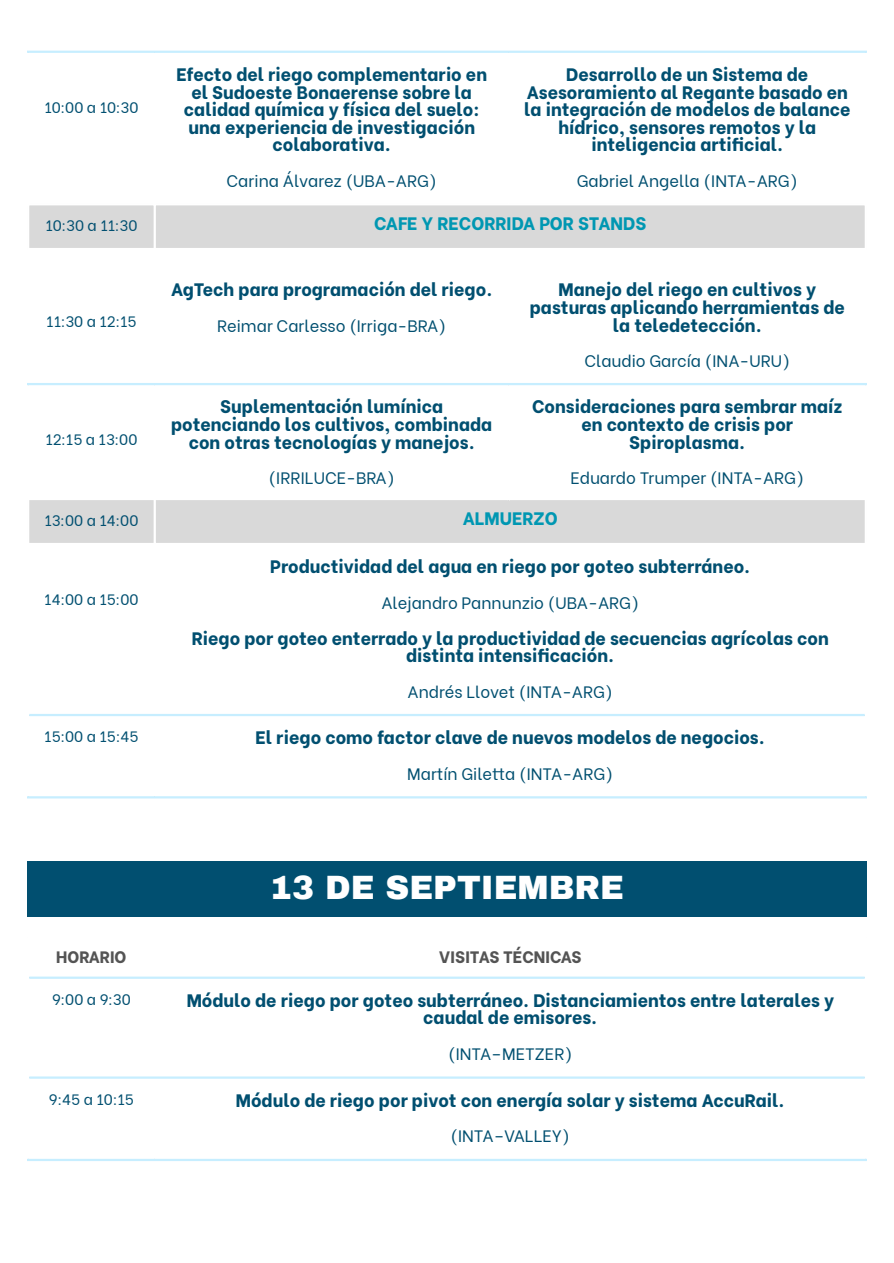
<style>
.page{position:relative;width:894px;height:1263px;background:#fff}
.page>*{position:absolute;margin:0;border:0;box-sizing:border-box;transform-origin:0 0}
.t1{font:900 33px "Archivo";color:#fff}
.t2{font:800 18px/17.4px "Be Vietnam";color:#014f70;text-align:center}
.t3{font:800 18px "Be Vietnam";color:#0097b2}
.t4{font:16.5px "Be Vietnam";color:#014f70}
.t5{font:800 16.5px "Be Vietnam";color:#545454}
.t6{font:15px "Be Vietnam";color:#014f70}
</style>
<div class="page">
<div style="left:29px;top:205px;width:835px;height:43px;background:#d9d9d9"></div>
<hr style="left:153px;top:53px;width:3px;height:195px;background:#fff">
<hr style="left:27px;top:51px;width:839px;height:2px;background:#c7eeff">
<div style="left:29px;top:500px;width:835px;height:43px;background:#d9d9d9"></div>
<hr style="left:153px;top:385px;width:3px;height:411px;background:#fff">
<hr style="left:27px;top:383px;width:839px;height:2px;background:#c7eeff">
<hr style="left:29px;top:714px;width:835px;height:2px;background:#c7eeff">
<hr style="left:27px;top:796px;width:839px;height:2px;background:#c7eeff">
<div style="left:27px;top:862px;width:839px;height:55px;background:#014f70"></div>
<hr style="left:29px;top:976px;width:835px;height:3px;background:#c7eeff">
<hr style="left:29px;top:1076px;width:835px;height:3px;background:#c7eeff">
<hr style="left:27px;top:1159px;width:839px;height:2px;background:#c7eeff">
<p class="t6" style="left:44px;top:95px;width:95px">10:00 a 10:30</p>
<h1 class="t2" style="left:176px;top:64px;width:312px">Efecto del riego complementario en el Sudoeste Bonaerense sobre la calidad química y física del suelo: una experiencia de investigación colaborativa.</h1>
<p class="t4" style="left:226px;top:167px;width:212px">Carina Álvarez (UBA-ARG)</p>
<h1 class="t2" style="left:524px;top:64px;width:328px">Desarrollo de un Sistema de<br>Asesoramiento al Regante basado en la integración de modelos de balance hídrico, sensores remotos y la inteligencia artificial.</h1>
<p class="t4" style="left:576px;top:167px;width:222px">Gabriel Angella (INTA-ARG)</p>
<p class="t6" style="left:45px;top:213px;width:93px">10:30 a 11:30</p>
<p class="t3" style="left:374px;top:209px;width:273px">CAFE Y RECORRIDA POR STANDS</p>
<p class="t6" style="left:46px;top:309px;width:92px">11:30 a 12:15</p>
<p class="t6" style="left:45px;top:427px;width:93px">12:15 a 13:00</p>
<h1 class="t2" style="left:171px;top:279px;width:323px">AgTech para programación del riego.</h1>
<p class="t4" style="left:217px;top:312px;width:231px">Reimar Carlesso (Irriga-BRA)</p>
<h1 class="t2" style="left:171px;top:396px;width:323px;line-height:18px">Suplementación lumínica potenciando los cultivos, combinada con otras tecnologías y manejos.</h1>
<p class="t4" style="left:268px;top:464px;width:128px">(IRRILUCE-BRA)</p>
<h1 class="t2" style="left:529px;top:278px;width:316px;line-height:18px">Manejo del riego en cultivos y pasturas aplicando herramientas de la teledetección.</h1>
<p class="t4" style="left:584px;top:347px;width:207px">Claudio García (INA-URU)</p>
<h1 class="t2" style="left:532px;top:396px;width:312px;line-height:18px">Consideraciones para sembrar maíz en contexto de crisis por<br>Spiroplasma.</h1>
<p class="t4" style="left:570px;top:464px;width:235px">Eduardo Trumper (INTA-ARG)</p>
<p class="t6" style="left:44px;top:508px;width:95px">13:00 a 14:00</p>
<p class="t3" style="left:462px;top:504px;width:96px">ALMUERZO</p>
<p class="t6" style="left:44px;top:587px;width:96px">14:00 a 15:00</p>
<h1 class="t2" style="left:270px;top:556px;width:481px">Productividad del agua en riego por goteo subterráneo.</h1>
<p class="t4" style="left:381px;top:590px;width:259px">Alejandro Pannunzio (UBA-ARG)</p>
<h1 class="t2" style="left:192px;top:628px;width:638px;line-height:16.8px">Riego por goteo enterrado y la productividad de secuencias agrícolas con distinta intensificación.</h1>
<p class="t4" style="left:407px;top:678px;width:207px">Andrés Llovet (INTA-ARG)</p>
<p class="t6" style="left:44px;top:724px;width:96px">15:00 a 15:45</p>
<h1 class="t2" style="left:255px;top:727px;width:510px">El riego como factor clave de nuevos modelos de negocios.</h1>
<p class="t4" style="left:407px;top:760px;width:207px">Martín Giletta (INTA-ARG)</p>
<p class="t1" style="left:270px;top:870px;width:355px">13 DE SEPTIEMBRE</p>
<p class="t5" style="left:56px;top:943px;width:72px">HORARIO</p>
<p class="t5" style="left:439px;top:943px;width:144px">VISITAS TÉCNICAS</p>
<p class="t6" style="left:52px;top:987px;width:80px">9:00 a 9:30</p>
<h1 class="t2" style="left:187px;top:990px;width:648px;line-height:16.8px">Módulo de riego por goteo subterráneo. Distanciamientos entre laterales y caudal de emisores.</h1>
<p class="t4" style="left:448px;top:1040px;width:126px">(INTA–METZER)</p>
<p class="t6" style="left:49px;top:1087px;width:86px">9:45 a 10:15</p>
<h1 class="t2" style="left:236px;top:1090px;width:550px">Módulo de riego por pivot con energía solar y sistema AccuRail.</h1>
<p class="t4" style="left:450px;top:1122px;width:121px">(INTA–VALLEY)</p>
</div>
